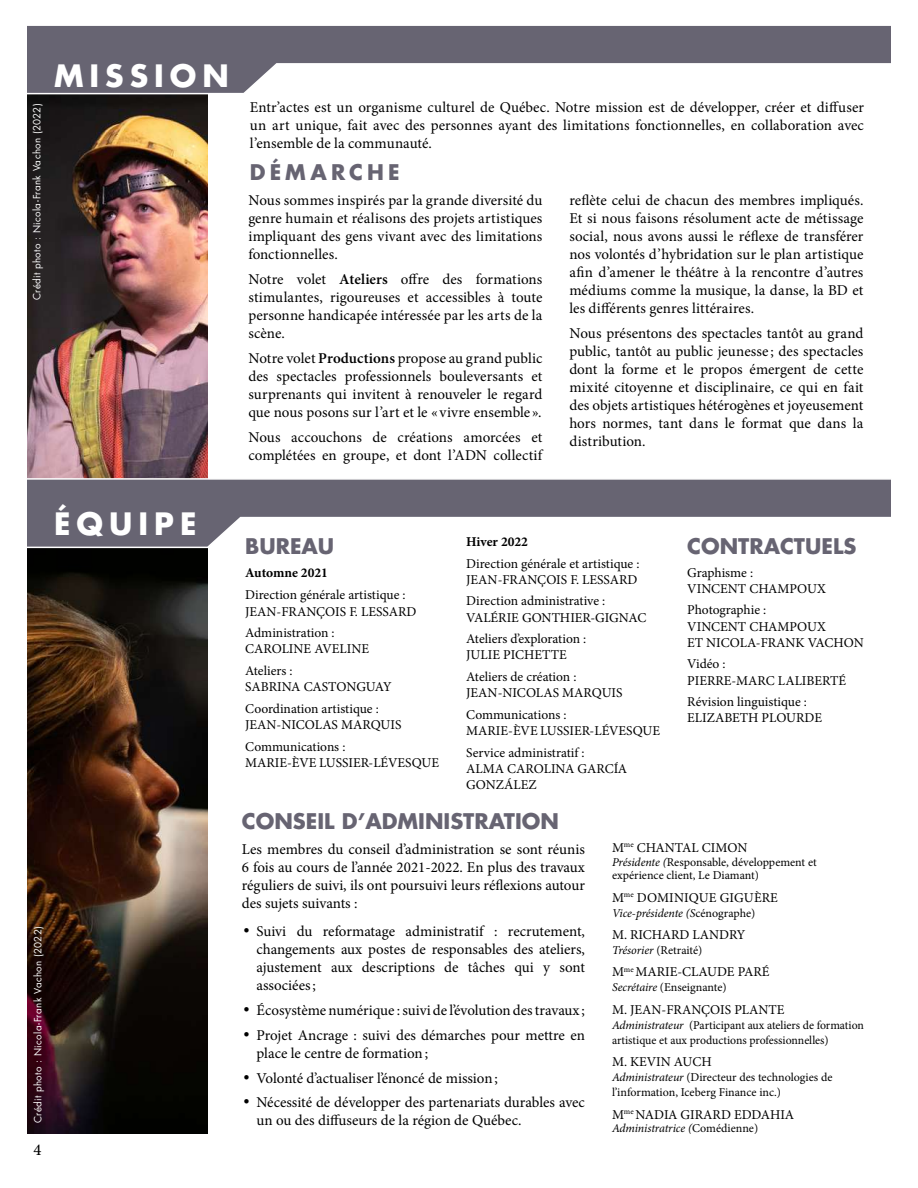
<style>
.page{position:relative;width:918px;height:1188px;background:#fff}
.page>*{position:absolute;margin:0;border:0;box-sizing:border-box;transform-origin:0 0}
.t1{font:700 30px "Futura Std";letter-spacing:.2em;color:#fff}
.t2{font:700 21px "Futura Std";color:#676472}
.t3{font:700 21px "Futura Std";letter-spacing:.195em;color:#676472}
.t4{font:500 16.5px "Minion Pro";color:#000}
.t5{font:15px/18px "Minion Pro";color:#000;text-align:justify}
.t6{font:13.5px/16.2px "Minion Pro";color:#000}
.t7{font:700 13.5px "Minion Pro";color:#000}
.t8{font:12px/13.8px "Minion Pro";color:#000}
.t9{font:italic 12px "Minion Pro";letter-spacing:-.01em;color:#000}
.t10{font:9.75px "Futura Std";letter-spacing:.035em;color:#fff}
.s1{font-weight:600}
.s2{font-style:italic}
.s3{font-style:normal}
</style>
<div class="page">
<img style="left:27px;top:549px;width:180px;height:585px">
<img style="left:27px;top:95px;width:180px;height:382px">
<svg style="left:27px;top:477px;width:864px;height:72px"></svg>
<svg style="left:27px;top:25px;width:864px;height:70px"></svg>
<p class="t10" style="left:31px;top:300px;width:198px;rotate:-90deg">Crédit photo : Nicola-Frank Vachon (2022)</p>
<h1 class="t1" style="left:54px;top:56px;width:176px">MISSION</h1>
<p class="t5" style="left:250px;top:98px;width:616px">Entr’actes est un organisme culturel de Québec. Notre mission est de développer, créer et diffuser un art unique, fait avec des personnes ayant des limitations fonctionnelles, en collaboration avec l’ensemble de la communauté.</p>
<h2 class="t3" style="left:250px;top:158px;width:152px">DÉMARCHE</h2>
<p class="t5" style="left:248px;top:192px;width:296px">Nous sommes inspirés par la grande diversité du genre humain et réalisons des projets artistiques impliquant des gens vivant avec des limitations fonctionnelles.</p>
<p class="t5" style="left:248px;top:270px;width:296px">Notre volet <span class="s1">Ateliers</span> offre des formations stimulantes, rigoureuses et accessibles à toute personne handicapée intéressée par les arts de la scène.</p>
<p class="t5" style="left:248px;top:349px;width:296px">Notre volet <span class="s1">Productions</span> propose au grand public des spectacles professionnels bouleversants et surprenants qui invitent à renouveler le regard que nous posons sur l’art et le « vivre ensemble ».</p>
<p class="t5" style="left:248px;top:428px;width:296px">Nous accouchons de créations amorcées et complétées en groupe, et dont l’ADN collectif</p>
<p class="t5" style="left:569px;top:192px;width:296px">reflète celui de chacun des membres impliqués.<br>Et si nous faisons résolument acte de métissage social, nous avons aussi le réflexe de transférer nos volontés d’hybridation sur le plan artistique afin d’amener le théâtre à la rencontre d’autres médiums comme la musique, la danse, la BD et les différents genres littéraires.</p>
<p class="t5" style="left:569px;top:324px;width:296px">Nous présentons des spectacles tantôt au grand public, tantôt au public jeunesse ; des spectacles dont la forme et le propos émergent de cette mixité citoyenne et disciplinaire, ce qui en fait des objets artistiques hétérogènes et joyeusement hors normes, tant dans le format que dans la distribution.</p>
<h1 class="t1" style="left:54px;top:503px;width:144px">ÉQUIPE</h1>
<p class="t10" style="left:32px;top:1123px;width:198px;rotate:-90deg">Crédit photo : Nicola-Frank Vachon (2022)</p>
<p class="t4" style="left:33px;top:1138px;width:9px">4</p>
<h2 class="t2" style="left:245px;top:532px;width:91px">BUREAU</h2>
<p class="t7" style="left:245px;top:563px;width:84px">Automne 2021</p>
<p class="t6" style="left:245px;top:587px;width:173px">Direction générale artistique :<br>JEAN-FRANÇOIS F. LESSARD</p>
<p class="t6" style="left:245px;top:625px;width:125px">Administration :<br>CAROLINE AVELINE</p>
<p class="t6" style="left:245px;top:663px;width:148px">Ateliers :<br>SABRINA CASTONGUAY</p>
<p class="t6" style="left:245px;top:701px;width:158px">Coordination artistique :<br>JEAN-NICOLAS MARQUIS</p>
<p class="t6" style="left:245px;top:738px;width:196px">Communications :<br>MARIE-ÈVE LUSSIER-LÉVESQUE</p>
<p class="t7" style="left:466px;top:532px;width:63px">Hiver 2022</p>
<p class="t6" style="left:466px;top:555px;width:175px">Direction générale et artistique :<br>JEAN-FRANÇOIS F. LESSARD</p>
<p class="t6" style="left:466px;top:593px;width:182px">Direction administrative :<br>VALÉRIE GONTHIER-GIGNAC</p>
<p class="t6" style="left:466px;top:631px;width:122px">Ateliers d’exploration :<br>JULIE PICHETTE</p>
<p class="t6" style="left:466px;top:669px;width:158px">Ateliers de création :<br>JEAN-NICOLAS MARQUIS</p>
<p class="t6" style="left:466px;top:707px;width:196px">Communications :<br>MARIE-ÈVE LUSSIER-LÉVESQUE</p>
<p class="t6" style="left:466px;top:744px;width:162px">Service administratif :<br>ALMA CAROLINA GARCÍA<br>GONZÁLEZ</p>
<h2 class="t2" style="left:687px;top:532px;width:171px">CONTRACTUELS</h2>
<p class="t6" style="left:687px;top:564px;width:140px">Graphisme :<br>VINCENT CHAMPOUX</p>
<p class="t6" style="left:687px;top:602px;width:178px">Photographie :<br>VINCENT CHAMPOUX<br>ET NICOLA-FRANK VACHON</p>
<p class="t6" style="left:687px;top:656px;width:160px">Vidéo :<br>PIERRE-MARC LALIBERTÉ</p>
<p class="t6" style="left:687px;top:694px;width:136px">Révision linguistique :<br>ELIZABETH PLOURDE</p>
<h2 class="t2" style="left:242px;top:807px;width:319px">CONSEIL D’ADMINISTRATION</h2>
<p class="t5" style="left:242px;top:840px;width:345px">Les membres du conseil d’administration se sont réunis 6 fois au cours de l’année 2021-2022. En plus des travaux réguliers de suivi, ils ont poursuivi leurs réflexions autour des sujets suivants :</p>
<p class="t5" style="left:256px;top:923px;width:330px;text-indent:-14px">• Suivi du reformatage administratif : recrutement, changements aux postes de responsables des ateliers, ajustement aux descriptions de tâches qui y sont associées;</p>
<p class="t5" style="left:243px;top:1001px;width:343px">• Écosystème numérique : suivi de l’évolution des travaux ;</p>
<p class="t5" style="left:256px;top:1026px;width:330px;text-indent:-14px">• Projet Ancrage : suivi des démarches pour mettre en place le centre de formation;</p>
<p class="t5" style="left:243px;top:1069px;width:256px">• Volonté d’actualiser l’énoncé de mission;</p>
<p class="t5" style="left:256px;top:1094px;width:330px;text-indent:-14px">• Nécessité de développer des partenariats durables avec un ou des diffuseurs de la région de Québec.</p>
<p class="t6" style="left:612px;top:839px;width:137px">M<sup>me</sup> CHANTAL CIMON</p>
<p class="t8" style="left:612px;top:855px;width:206px"><span class="s2">Présidente (</span>Responsable, développement et expérience client, Le Diamant)</p>
<p class="t6" style="left:612px;top:889px;width:167px">M<sup>me</sup> DOMINIQUE GIGUÈRE</p>
<p class="t9" style="left:612px;top:905px;width:145px">Vice-présidente (S<span class="s3">cénographe)</span></p>
<p class="t6" style="left:612px;top:927px;width:135px">M. RICHARD LANDRY</p>
<p class="t8" style="left:612px;top:943px;width:92px"><span class="s2">Trésorier</span> (Retraité)</p>
<p class="t6" style="left:612px;top:964px;width:159px">M<sup>me</sup> MARIE-CLAUDE PARÉ</p>
<p class="t8" style="left:612px;top:981px;width:116px"><span class="s2">Secrétaire</span> (Enseignante)</p>
<p class="t6" style="left:612px;top:1001px;width:174px">M. JEAN-FRANÇOIS PLANTE</p>
<p class="t8" style="left:612px;top:1017px;width:254px;line-height:15.5px"><span class="s2">Administrateur</span> (Participant aux ateliers de formation artistique et aux productions professionnelles)</p>
<p class="t6" style="left:612px;top:1054px;width:101px">M. KEVIN AUCH</p>
<p class="t8" style="left:612px;top:1070px;width:222px;line-height:15px"><span class="s2">Administrateur</span> (Directeur des technologies de l’information, Iceberg Finance inc.)</p>
<p class="t6" style="left:612px;top:1106px;width:184px">M<sup>me</sup> NADIA GIRARD EDDAHIA</p>
<p class="t9" style="left:612px;top:1120px;width:148px">Administratrice (<span class="s3">Comédienne)</span></p>
</div>
